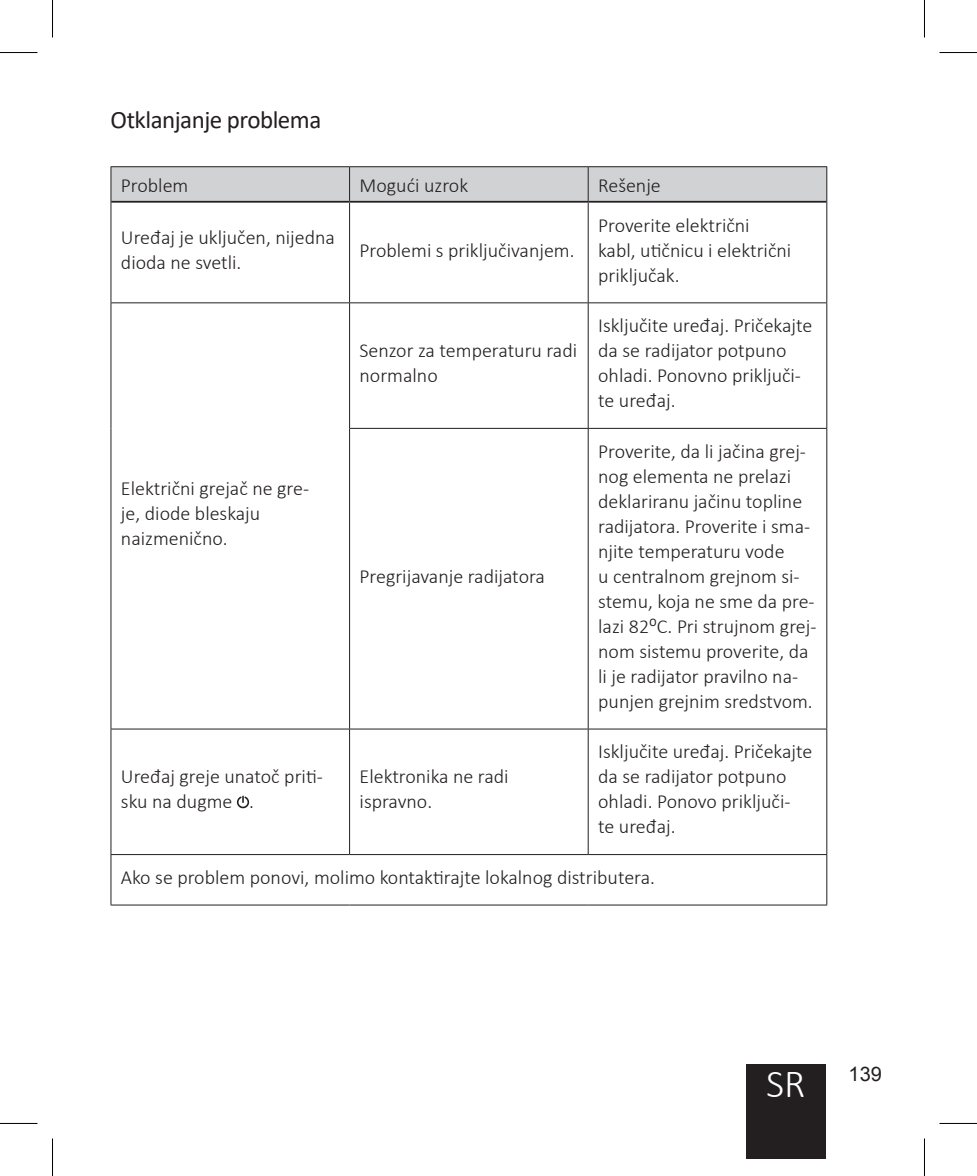
<style>
.page{position:relative;width:977px;height:1176px;background:#fff}
.page>*{position:absolute;margin:0;border:0;box-sizing:border-box;transform-origin:0 0}
.t1{font:300 40px "Calibri";color:#fff}
.Podrozdział{font:25px "Calibri";letter-spacing:-.02em;color:#231f20}
.Tabela_-_do_lewej{font:300 20px/25px "Calibri";color:#231f20}
.t2{font:20px "Arial";color:#231f20}
</style>
<div class="page">
<div style="left:746px;top:1063px;width:79px;height:95px;background:#231f20"></div>
<div style="left:111px;top:167px;width:715px;height:34px;background:#d1d2d4"></div>
<hr style="left:111px;top:166px;width:238px;height:1px;background:#231f20">
<hr style="left:110px;top:167px;width:1px;height:35px;background:#231f20">
<hr style="left:349px;top:166px;width:239px;height:1px;background:#231f20">
<hr style="left:349px;top:167px;width:1px;height:34px;background:#231f20">
<hr style="left:588px;top:166px;width:239px;height:1px;background:#231f20">
<hr style="left:588px;top:167px;width:1px;height:34px;background:#231f20">
<hr style="left:826px;top:167px;width:1px;height:35px;background:#231f20">
<hr style="left:110px;top:202px;width:1px;height:100px;background:#231f20">
<hr style="left:349px;top:202px;width:1px;height:100px;background:#231f20">
<hr style="left:588px;top:202px;width:1px;height:100px;background:#231f20">
<hr style="left:826px;top:202px;width:1px;height:100px;background:#231f20">
<hr style="left:111px;top:201px;width:238px;height:1px;background:#231f20">
<hr style="left:349px;top:201px;width:239px;height:1px;background:#231f20">
<hr style="left:588px;top:201px;width:238px;height:1px;background:#231f20">
<hr style="left:111px;top:302px;width:238px;height:1px;background:#231f20">
<hr style="left:110px;top:303px;width:1px;height:125px;background:#231f20">
<hr style="left:110px;top:428px;width:1px;height:300px;background:#231f20">
<hr style="left:349px;top:302px;width:239px;height:1px;background:#231f20">
<hr style="left:349px;top:303px;width:1px;height:125px;background:#231f20">
<hr style="left:588px;top:302px;width:239px;height:1px;background:#231f20">
<hr style="left:588px;top:303px;width:1px;height:125px;background:#231f20">
<hr style="left:826px;top:303px;width:1px;height:125px;background:#231f20">
<hr style="left:349px;top:428px;width:239px;height:1px;background:#231f20">
<hr style="left:349px;top:428px;width:1px;height:300px;background:#231f20">
<hr style="left:588px;top:428px;width:239px;height:1px;background:#231f20">
<hr style="left:588px;top:428px;width:1px;height:300px;background:#231f20">
<hr style="left:826px;top:428px;width:1px;height:300px;background:#231f20">
<hr style="left:111px;top:728px;width:238px;height:1px;background:#231f20">
<hr style="left:110px;top:729px;width:1px;height:125px;background:#231f20">
<hr style="left:349px;top:728px;width:239px;height:1px;background:#231f20">
<hr style="left:349px;top:729px;width:1px;height:125px;background:#231f20">
<hr style="left:588px;top:728px;width:239px;height:1px;background:#231f20">
<hr style="left:588px;top:729px;width:1px;height:125px;background:#231f20">
<hr style="left:826px;top:729px;width:1px;height:125px;background:#231f20">
<hr style="left:111px;top:853px;width:238px;height:1px;background:#231f20">
<hr style="left:110px;top:854px;width:1px;height:50px;background:#231f20">
<hr style="left:349px;top:853px;width:239px;height:1px;background:#231f20">
<hr style="left:588px;top:853px;width:239px;height:1px;background:#231f20">
<hr style="left:826px;top:854px;width:1px;height:50px;background:#231f20">
<hr style="left:111px;top:904px;width:238px;height:1px;background:#231f20">
<hr style="left:349px;top:904px;width:239px;height:1px;background:#231f20">
<hr style="left:588px;top:904px;width:239px;height:1px;background:#231f20">
<svg style="left:236px;top:795px;width:14px;height:13px"></svg>
<hr style="left:0;top:52px;width:38px;height:1px;background:#000">
<hr style="left:939px;top:52px;width:38px;height:1px;background:#000">
<hr style="left:0;top:1122px;width:38px;height:1px;background:#000">
<hr style="left:939px;top:1122px;width:38px;height:1px;background:#000">
<hr style="left:52px;top:0;width:1px;height:37px;background:#000">
<hr style="left:52px;top:1138px;width:1px;height:37px;background:#000">
<hr style="left:924px;top:0;width:1px;height:37px;background:#000">
<hr style="left:924px;top:1138px;width:1px;height:37px;background:#000">
<p class="Podrozdział" style="left:111px;top:102px;width:212px">Otklanjanje problema</p>
<p class="Tabela_-_do_lewej" style="left:121px;top:172px;width:69px">Problem</p>
<p class="Tabela_-_do_lewej" style="left:359px;top:172px;width:110px">Mogući uzrok</p>
<p class="Tabela_-_do_lewej" style="left:598px;top:172px;width:64px">Rešenje</p>
<p class="Tabela_-_do_lewej" style="left:121px;top:225px;width:215px">Uređaj je uključen, nijedna dioda ne svetli.</p>
<p class="Tabela_-_do_lewej" style="left:598px;top:212px;width:195px">Proverite električni kabl, utičnicu i električni priključak.</p>
<p class="Tabela_-_do_lewej" style="left:359px;top:237px;width:216px">Problemi s priključivanjem.</p>
<p class="Tabela_-_do_lewej" style="left:121px;top:475px;width:190px">Električni grejač ne gre&shy;je, diode bleskaju naizmenično.</p>
<p class="Tabela_-_do_lewej" style="left:359px;top:337px;width:219px">Senzor za temperaturu radi normalno</p>
<p class="Tabela_-_do_lewej" style="left:359px;top:563px;width:187px">Pregrijavanje radijatora</p>
<p class="Tabela_-_do_lewej" style="left:598px;top:312px;width:216px">Isključite uređaj. Pričekajte da se radijator potpuno ohladi. Ponovno priključi&shy;te uređaj.</p>
<p class="Tabela_-_do_lewej" style="left:598px;top:438px;width:220px">Proverite, da li jačina grej&shy;nog elementa ne prelazi deklariranu jačinu topline radijatora. Proverite i sma&shy;njite temperaturu vode<br>u centralnom grejnom si&shy;stemu, koja ne sme da pre&shy;lazi 82⁰C. Pri strujnom grej&shy;nom sistemu proverite, da li je radijator pravilno na&shy;punjen grejnim sredstvom.</p>
<p class="Tabela_-_do_lewej" style="left:598px;top:738px;width:216px">Isključite uređaj. Pričekajte da se radijator potpuno ohladi. Ponovo priključi-<br>te uređaj.</p>
<p class="Tabela_-_do_lewej" style="left:121px;top:864px;width:535px">Ako se problem ponovi, molimo kontaktirajte lokalnog distributera.</p>
<p class="Tabela_-_do_lewej" style="left:121px;top:763px;width:203px">Uređaj greje unatoč priti&shy;sku na dugme .</p>
<p class="Tabela_-_do_lewej" style="left:359px;top:763px;width:151px">Elektronika ne radi ispravno.</p>
<h1 class="t1" style="left:766px;top:1058px;width:41px">SR</h1>
<p class="t2" style="left:848px;top:1060px;width:35px">139</p>
</div>
